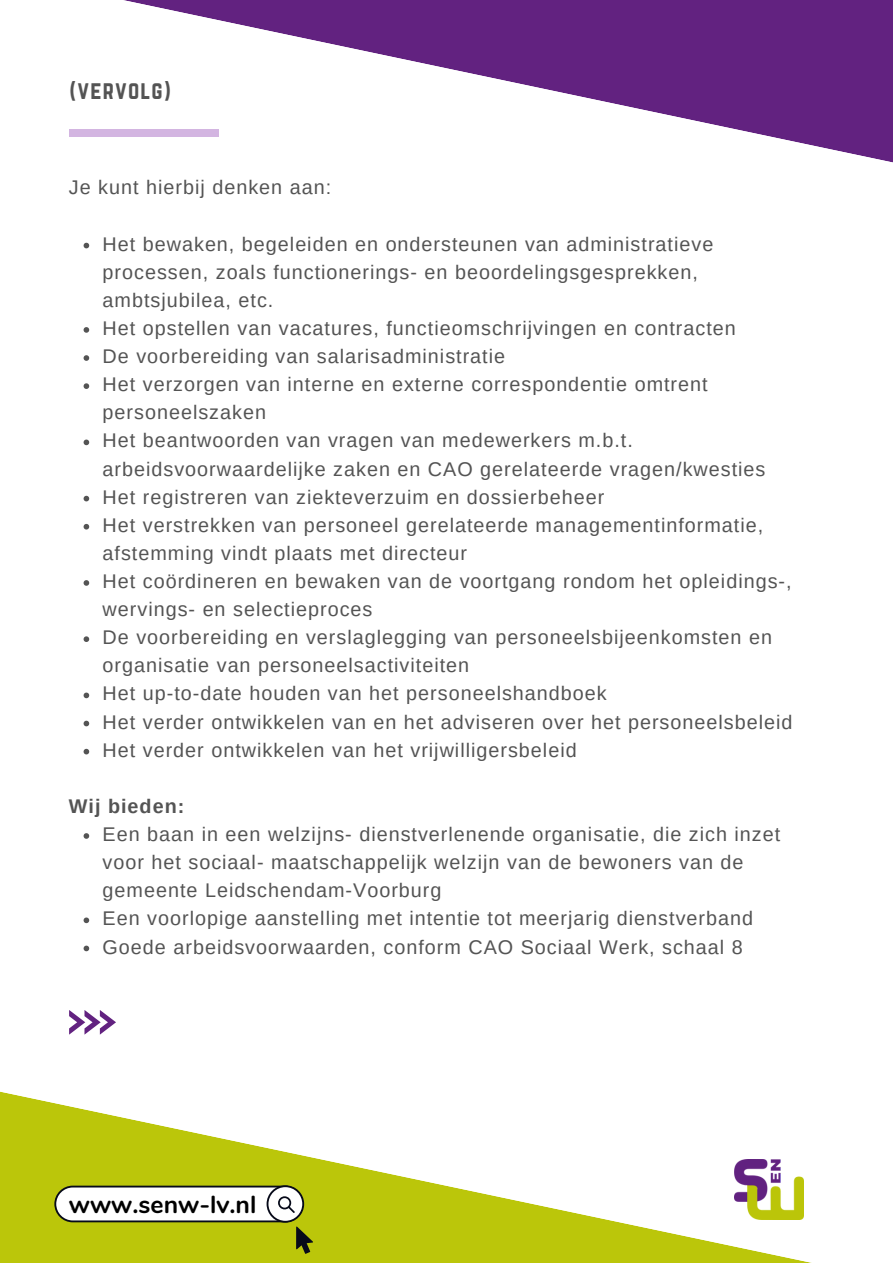
<style>
.page{position:relative;width:893px;height:1264px;background:#fff}
.page>*{position:absolute;margin:0;border:0;box-sizing:border-box;transform-origin:0 0}
.t1{font:700 24.75px "Nunito";color:#000}
.t2{font:22.5px "Norwester";letter-spacing:.05em;color:#545454}
.t3{font:19.8px/28px "Arimo";letter-spacing:.05em;color:#545454}
.t4{font:700 19.8px "Arimo";letter-spacing:.05em;color:#545454}
</style>
<div class="page">
<svg style="left:124px;top:0;width:768px;height:162px"></svg>
<svg style="left:0;top:1091px;width:807px;height:171px"></svg>
<div style="left:69px;top:129px;width:149px;height:8px;background:#d3b5e1"></div>
<img style="left:734px;top:1158px;width:69px;height:61px">
<svg style="left:54px;top:1185px;width:259px;height:68px"></svg>
<div style="left:63px;top:1189px;width:93px;height:25px;background:#fff;border-radius:50%"></div>
<svg style="left:84px;top:243px;width:5px;height:5px"></svg>
<svg style="left:84px;top:327px;width:5px;height:6px"></svg>
<svg style="left:84px;top:355px;width:5px;height:6px"></svg>
<svg style="left:84px;top:383px;width:5px;height:6px"></svg>
<svg style="left:84px;top:439px;width:5px;height:6px"></svg>
<svg style="left:84px;top:496px;width:5px;height:5px"></svg>
<svg style="left:84px;top:524px;width:5px;height:5px"></svg>
<svg style="left:84px;top:580px;width:5px;height:5px"></svg>
<svg style="left:84px;top:636px;width:5px;height:6px"></svg>
<svg style="left:84px;top:692px;width:5px;height:6px"></svg>
<svg style="left:84px;top:720px;width:5px;height:6px"></svg>
<svg style="left:84px;top:748px;width:5px;height:6px"></svg>
<svg style="left:84px;top:833px;width:5px;height:5px"></svg>
<svg style="left:84px;top:917px;width:5px;height:6px"></svg>
<svg style="left:84px;top:945px;width:5px;height:6px"></svg>
<svg style="left:69px;top:1010px;width:47px;height:24px"></svg>
<p class="t2" style="left:69px;top:77px;width:103px">(VERVOLG)</p>
<p class="t3" style="left:69px;top:173px;width:264px">Je kunt hierbij denken aan:</p>
<p class="t3" style="left:103px;top:230px;width:691px">Het bewaken, begeleiden en ondersteunen van administratieve processen, zoals functionerings- en beoordelingsgesprekken, ambtsjubilea, etc.<br>Het opstellen van vacatures, functieomschrijvingen en contracten<br>De voorbereiding van salarisadministratie<br>Het verzorgen van interne en externe correspondentie omtrent personeelszaken<br>Het beantwoorden van vragen van medewerkers m.b.t. arbeidsvoorwaardelijke zaken en CAO gerelateerde vragen/kwesties Het registreren van ziekteverzuim en dossierbeheer<br>Het verstrekken van personeel gerelateerde managementinformatie, afstemming vindt plaats met directeur<br>Het coördineren en bewaken van de voortgang rondom het opleidings-, wervings- en selectieproces<br>De voorbereiding en verslaglegging van personeelsbijeenkomsten en organisatie van personeelsactiviteiten<br>Het up-to-date houden van het personeelshandboek<br>Het verder ontwikkelen van en het adviseren over het personeelsbeleid Het verder ontwikkelen van het vrijwilligersbeleid</p>
<p class="t4" style="left:69px;top:795px;width:117px">Wij bieden:</p>
<p class="t3" style="left:103px;top:820px;width:679px">Een baan in een welzijns- dienstverlenende organisatie, die zich inzet voor het sociaal- maatschappelijk welzijn van de bewoners van de gemeente Leidschendam-Voorburg<br>Een voorlopige aanstelling met intentie tot meerjarig dienstverband Goede arbeidsvoorwaarden, conform CAO Sociaal Werk, schaal 8</p>
<p class="t1" style="left:69px;top:1188px;width:189px">www.senw-lv.nl</p>
</div>
